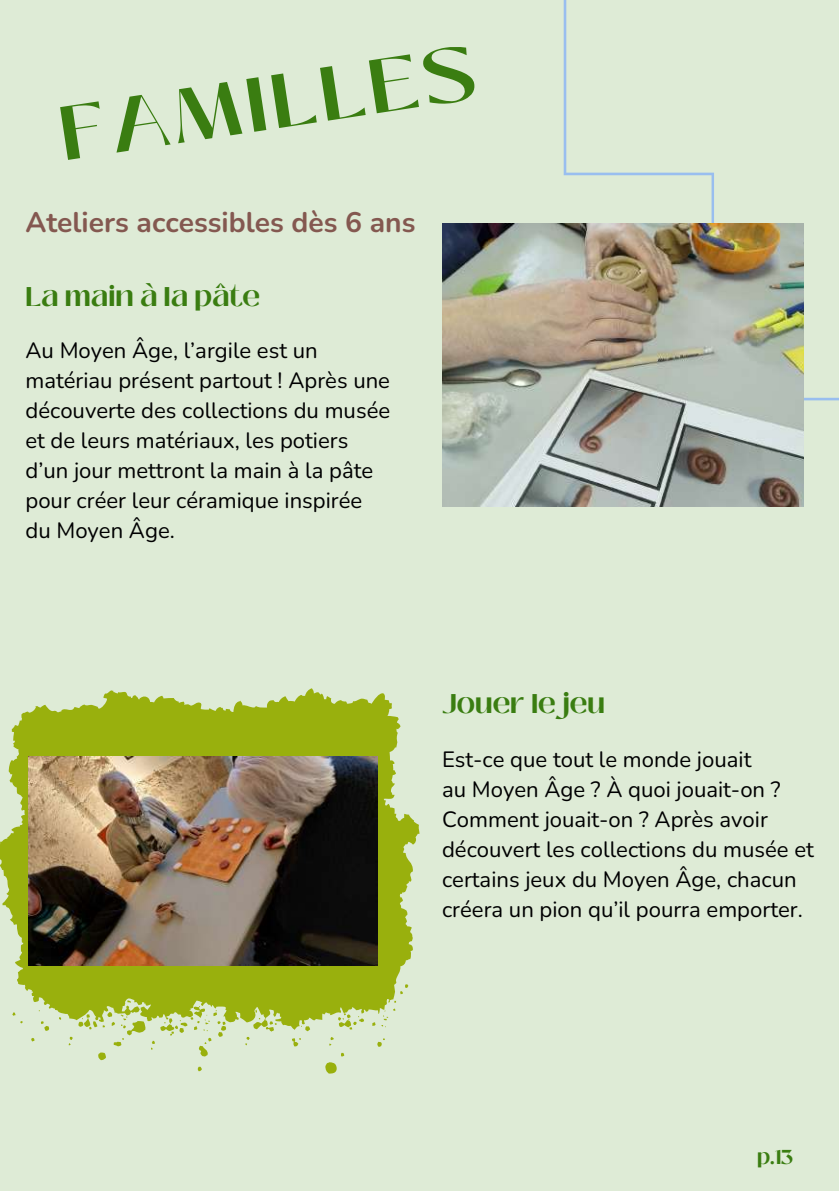
<style>
.page{position:relative;width:839px;height:1191px;background:#fff}
.page>*{position:absolute;margin:0;border:0;box-sizing:border-box;transform-origin:0 0}
.t1{font:700 76px "Black Mango";color:#3a7d11}
.t2{font:700 28.2px "Nunito";color:#845850}
.t3{font:700 27px "Black Mango";color:#3a7d11}
.t4{font:22px/30px "Nunito";color:#000001}
.t5{font:700 20px "Black Mango";color:#3a7d11}
</style>
<div class="page">
<div style="left:0;top:0;width:838px;height:1191px;background:#deebd6"></div>
<svg style="left:563px;top:0;width:275px;height:497px"></svg>
<img style="left:442px;top:223px;width:361px;height:284px">
<svg style="left:0;top:688px;width:419px;height:386px;fill:#99b00d"></svg>
<img style="left:29px;top:757px;width:348px;height:208px">
<h1 class="t1" style="left:51px;top:79px;width:422px;rotate:-9deg">FAMILLES</h1>
<p class="t2" style="left:25px;top:204px;width:391px">Ateliers accessibles dès 6 ans</p>
<p class="t3" style="left:25px;top:276px;width:236px">La main à la pâte</p>
<p class="t4" style="left:25px;top:336px;width:366px">Au Moyen Âge, l’argile est un matériau présent partout ! Après une découverte des collections du musée et de leurs matériaux, les potiers d’un jour mettront la main à la pâte pour créer leur céramique inspirée du Moyen Âge.</p>
<p class="t3" style="left:442px;top:683px;width:164px">Jouer le jeu</p>
<p class="t4" style="left:442px;top:745px;width:373px">Est-ce que tout le monde jouait<br>au Moyen Âge ? À quoi jouait-on ?<br>Comment jouait-on ? Après avoir découvert les collections du musée et certains jeux du Moyen Âge, chacun créera un pion qu’il pourra emporter.</p>
<p class="t5" style="left:757px;top:1142px;width:38px">p.13</p>
</div>
